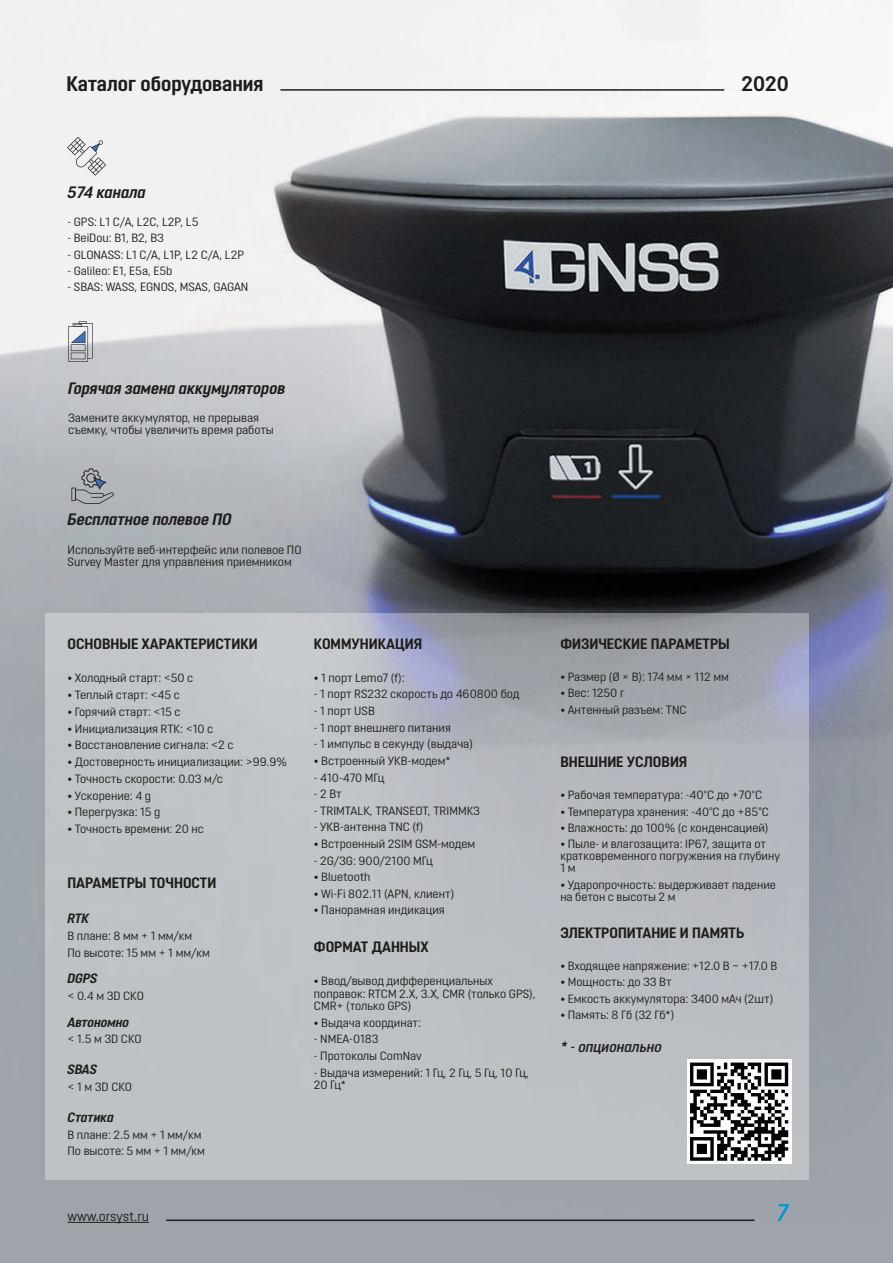
<style>
.page{position:relative;width:893px;height:1263px;background:#fff}
.page>*{position:absolute;margin:0;border:0;box-sizing:border-box;transform-origin:0 0}
.t1{font:italic 600 24px "Opinion Pro";color:#0095d7}
.t2{font:700 21px "Opinion Pro";color:#1d1d1b}
.t3{font:italic 700 16.5px "Opinion Pro";color:#1d1d1b}
.t4{font:700 15px "Opinion Pro";color:#1d1d1b}
.t5{font:italic 600 15px "Opinion Pro";color:#1d1d1b}
.t6{font:italic 700 13.5px "Opinion Pro";color:#1d1d1b}
.t7{font:13.5px "Opinion Pro";color:#1d1d1b}
.t8{font:12px/12px "Opinion Pro";color:#1d1d1b}
</style>
<div class="page">
<img style="left:0;top:0;width:893px;height:1263px">
<svg style="left:45px;top:613px;width:763px;height:566px;background:#b9bcc1"></svg>
<div style="left:687px;top:1059px;width:105px;height:105px;background:#fff"></div>
<svg style="left:690px;top:1062px;width:98px;height:99px"></svg>
<svg style="left:67px;top:137px;width:39px;height:39px"></svg>
<svg style="left:68px;top:321px;width:25px;height:41px"></svg>
<svg style="left:71px;top:488px;width:1px;height:13px"></svg>
<svg style="left:72px;top:468px;width:42px;height:36px;background:#9b9fa4"></svg>
<hr style="left:68px;top:1222px;width:81px;height:1px;background:#1d1d1b">
<hr style="left:166px;top:1219px;width:588px;height:2px;background:#1e1f1c">
<hr style="left:280px;top:89px;width:444px;height:2px;background:#1e1f1c">
<h2 class="t2" style="left:66px;top:71px;width:199px">Каталог оборудования</h2>
<h2 class="t2" style="left:741px;top:71px;width:49px">2020</h2>
<h3 class="t3" style="left:68px;top:182px;width:80px">574 канала</h3>
<p class="t8" style="left:68px;top:216px;width:132px">- GPS: L1 C/A, L2C, L2P, L5</p>
<p class="t8" style="left:68px;top:232px;width:98px">- BeiDou: B1, B2, B3</p>
<p class="t8" style="left:68px;top:248px;width:178px">- GLONASS: L1 C/A, L1P, L2 C/A, L2P</p>
<p class="t8" style="left:68px;top:265px;width:107px">- Galileo: E1, E5a, E5b</p>
<p class="t8" style="left:68px;top:281px;width:182px">- SBAS: WASS, EGNOS, MSAS, GAGAN</p>
<h3 class="t3" style="left:68px;top:378px;width:219px">Горячая замена аккумуляторов</h3>
<p class="t8" style="left:68px;top:412px;width:207px">Замените аккумулятор, не прерывая съемку, чтобы увеличить время работы</p>
<h3 class="t3" style="left:68px;top:510px;width:166px">Бесплатное полевое ПО</h3>
<p class="t8" style="left:68px;top:543px;width:236px">Используйте веб-интерфейс или полевое ПО<br>Survey Master для управления приемником</p>
<p class="t4" style="left:68px;top:634px;width:192px">ОСНОВНЫЕ ХАРАКТЕРИСТИКИ</p>
<p class="t8" style="left:68px;top:672px;width:127px">• Холодный старт: &lt;50 с</p>
<p class="t8" style="left:68px;top:689px;width:114px">• Теплый старт: &lt;45 с</p>
<p class="t8" style="left:68px;top:705px;width:115px">• Горячий старт: &lt;15 с</p>
<p class="t8" style="left:68px;top:722px;width:147px">• Инициализация RTK: &lt;10 с</p>
<p class="t8" style="left:68px;top:739px;width:168px">• Восстановление сигнала: &lt;2 с</p>
<p class="t8" style="left:68px;top:756px;width:221px">• Достоверность инициализации: &gt;99.9%</p>
<p class="t8" style="left:68px;top:772px;width:157px">• Точность скорости: 0.03 м/с</p>
<p class="t8" style="left:68px;top:789px;width:85px">• Ускорение: 4 g</p>
<p class="t8" style="left:68px;top:806px;width:94px">• Перегрузка: 15 g</p>
<p class="t8" style="left:68px;top:823px;width:138px">• Точность времени: 20 нс</p>
<p class="t4" style="left:68px;top:874px;width:150px">ПАРАМЕТРЫ ТОЧНОСТИ</p>
<p class="t6" style="left:68px;top:910px;width:23px">RTK</p>
<p class="t8" style="left:68px;top:927px;width:144px;line-height:16.8px">В плане: 8 мм + 1 мм/км<br>По высоте: 15 мм + 1 мм/км</p>
<p class="t6" style="left:68px;top:971px;width:31px">DGPS</p>
<p class="t8" style="left:68px;top:990px;width:78px">&lt; 0.4 м 3D СКО</p>
<p class="t6" style="left:68px;top:1014px;width:63px">Автономно</p>
<p class="t8" style="left:68px;top:1033px;width:76px">&lt; 1.5 м 3D СКО</p>
<p class="t6" style="left:68px;top:1061px;width:31px">SBAS</p>
<p class="t8" style="left:68px;top:1081px;width:66px">&lt; 1 м 3D СКО</p>
<p class="t6" style="left:68px;top:1109px;width:48px">Статика</p>
<p class="t8" style="left:68px;top:1126px;width:139px;line-height:16.8px">В плане: 2.5 мм + 1 мм/км<br>По высоте: 5 мм + 1 мм/км</p>
<p class="t4" style="left:314px;top:634px;width:110px">КОММУНИКАЦИЯ</p>
<p class="t8" style="left:314px;top:671px;width:92px">• 1 порт Lemo7 (f):</p>
<p class="t8" style="left:314px;top:688px;width:207px">- 1 порт RS232 скорость до 460800 бод</p>
<p class="t8" style="left:314px;top:705px;width:62px">- 1 порт USB</p>
<p class="t8" style="left:314px;top:721px;width:139px">- 1 порт внешнего питания</p>
<p class="t8" style="left:314px;top:738px;width:161px">- 1 импульс в секунду (выдача)</p>
<p class="t8" style="left:314px;top:755px;width:138px">• Встроенный УКВ-модем*</p>
<p class="t8" style="left:314px;top:771px;width:72px">- 410-470 МГц</p>
<p class="t8" style="left:314px;top:788px;width:29px">- 2 Вт</p>
<p class="t8" style="left:314px;top:804px;width:168px">- TRIMTALK, TRANSEOT, TRIMMK3</p>
<p class="t8" style="left:314px;top:821px;width:111px">- УКВ-антенна TNC (f)</p>
<p class="t8" style="left:314px;top:838px;width:163px">• Встроенный 2SIM GSM-модем</p>
<p class="t8" style="left:314px;top:854px;width:120px">- 2G/3G: 900/2100 МГц</p>
<p class="t8" style="left:314px;top:871px;width:58px">• Bluetooth</p>
<p class="t8" style="left:314px;top:887px;width:142px">• Wi-Fi 802.11 (APN, клиент)</p>
<p class="t8" style="left:314px;top:904px;width:132px">• Панорамная индикация</p>
<p class="t4" style="left:314px;top:938px;width:116px">ФОРМАТ ДАННЫХ</p>
<p class="t8" style="left:314px;top:975px;width:223px">• Ввод/вывод дифференциальных поправок: RTCM 2.X, 3.X, CMR (только GPS),<br>CMR+ (только GPS)</p>
<p class="t8" style="left:314px;top:1016px;width:109px">• Выдача координат:</p>
<p class="t8" style="left:314px;top:1033px;width:66px">- NMEA-0183</p>
<p class="t8" style="left:314px;top:1050px;width:109px">- Протоколы ComNav</p>
<p class="t8" style="left:314px;top:1066px;width:216px">- Выдача измерений: 1 Гц, 2 Гц, 5 Гц, 10 Гц,<br>20 Гц*</p>
<p class="t4" style="left:560px;top:634px;width:171px">ФИЗИЧЕСКИЕ ПАРАМЕТРЫ</p>
<p class="t8" style="left:560px;top:671px;width:170px">• Размер (Ø × В): 174 мм × 112 мм</p>
<p class="t8" style="left:560px;top:687px;width:66px">• Вес: 1250 г</p>
<p class="t8" style="left:560px;top:703px;width:128px">• Антенный разъем: TNC</p>
<p class="t4" style="left:560px;top:753px;width:129px">ВНЕШНИЕ УСЛОВИЯ</p>
<p class="t8" style="left:560px;top:789px;width:203px">• Рабочая температура: -40°С до +70°С</p>
<p class="t8" style="left:560px;top:805px;width:210px">• Температура хранения: -40°С до +85°С</p>
<p class="t8" style="left:560px;top:822px;width:210px">• Влажность: до 100% (с конденсацией)</p>
<p class="t8" style="left:560px;top:838px;width:221px">• Пыле- и влагозащита: IP67, защита от кратковременного погружения на глубину<br>1 м</p>
<p class="t8" style="left:560px;top:878px;width:217px">• Ударопрочность: выдерживает падение на бетон с высоты 2 м</p>
<p class="t4" style="left:560px;top:924px;width:186px">ЭЛЕКТРОПИТАНИЕ И ПАМЯТЬ</p>
<p class="t8" style="left:560px;top:960px;width:219px">• Входящее напряжение: +12.0 В ~ +17.0 В</p>
<p class="t8" style="left:560px;top:976px;width:113px">• Мощность: до 33 Вт</p>
<p class="t8" style="left:560px;top:992px;width:214px">• Емкость аккумулятора: 3400 мАч (2шт)</p>
<p class="t8" style="left:560px;top:1009px;width:115px">• Память: 8 Гб (32 Гб*)</p>
<p class="t5" style="left:560px;top:1037px;width:103px">* - опционально</p>
<p class="t7" style="left:68px;top:1208px;width:83px">www.orsyst.ru</p>
<h1 class="t1" style="left:776px;top:1198px;width:13px">7</h1>
</div>
